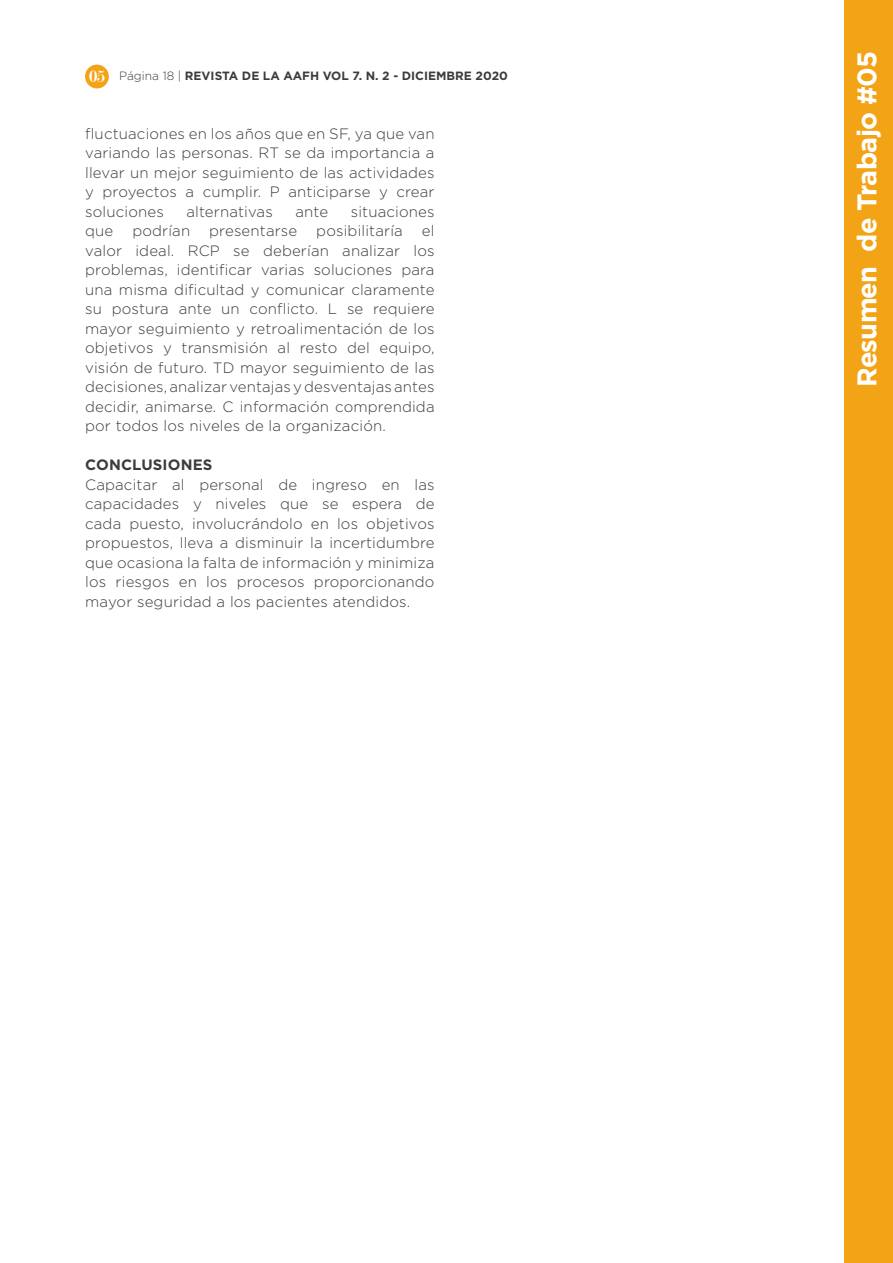
<style>
.page{position:relative;width:893px;height:1263px;background:#fff}
.page>*{position:absolute;margin:0;border:0;box-sizing:border-box;transform-origin:0 0}
.t1{font:700 27px "Gotham";letter-spacing:-.025em;color:#fff}
.t2{font:18px "Modern";color:#fff}
.t3{font:300 15px/19.5px "Gotham";letter-spacing:.01em;color:#3c3c3b;text-align:justify}
.t4{font:700 15px "Gotham";letter-spacing:.01em;color:#3c3c3b}
.t5{font:700 12px "Gotham";color:#3c3c3b}
.s1{font-weight:300}
</style>
<div class="page">
<div style="left:85px;top:65px;width:24px;height:23px;background:#f2a416;border-radius:50%"></div>
<div style="left:844px;top:0;width:49px;height:1263px;background:#f2a416"></div>
<p class="t2" style="left:89px;top:67px;width:17px">05</p>
<p class="t5" style="left:119px;top:68px;width:390px"><span class="s1">Página 18 |</span> REVISTA DE LA AAFH VOL 7. N. 2 - DICIEMBRE 2020</p>
<p class="t3" style="left:85px;top:123px;width:351px">fluctuaciones en los años que en SF, ya que van variando las personas. RT se da importancia a llevar un mejor seguimiento de las actividades y proyectos a cumplir. P anticiparse y crear soluciones</p>
<p class="t3" style="left:186px;top:201px;width:88px">alternativas</p>
<p class="t3" style="left:295px;top:201px;width:34px">ante</p>
<p class="t3" style="left:351px;top:201px;width:85px">situaciones</p>
<p class="t3" style="left:85px;top:221px;width:351px;text-indent:337px">el valor ideal. RCP se deberían analizar los problemas, identificar varias soluciones para una misma dificultad y comunicar claramente su postura ante un conflicto. L se requiere mayor seguimiento y retroalimentación de los objetivos y transmisión al resto del equipo, visión de futuro. TD mayor seguimiento de las decisiones, analizar ventajas y desventajas antes decidir, animarse. C información comprendida por todos los niveles de la organización.</p>
<p class="t4" style="left:85px;top:455px;width:129px">CONCLUSIONES</p>
<p class="t3" style="left:85px;top:474px;width:351px">Capacitar al personal de ingreso en las capacidades y niveles que se espera de cada puesto, involucrándolo en los objetivos propuestos, lleva a disminuir la incertidumbre que ocasiona la falta de información y minimiza los riesgos en los procesos proporcionando mayor seguridad a los pacientes atendidos.</p>
<p class="t3" style="left:85px;top:221px;width:30px">que</p>
<p class="t3" style="left:132px;top:221px;width:59px">podrían</p>
<p class="t3" style="left:209px;top:221px;width:90px">presentarse</p>
<p class="t3" style="left:316px;top:221px;width:88px">posibilitaría</p>
<h1 class="t1" style="left:849px;top:387px;width:337px;rotate:-90deg">Resumen de Trabajo #05</h1>
</div>
